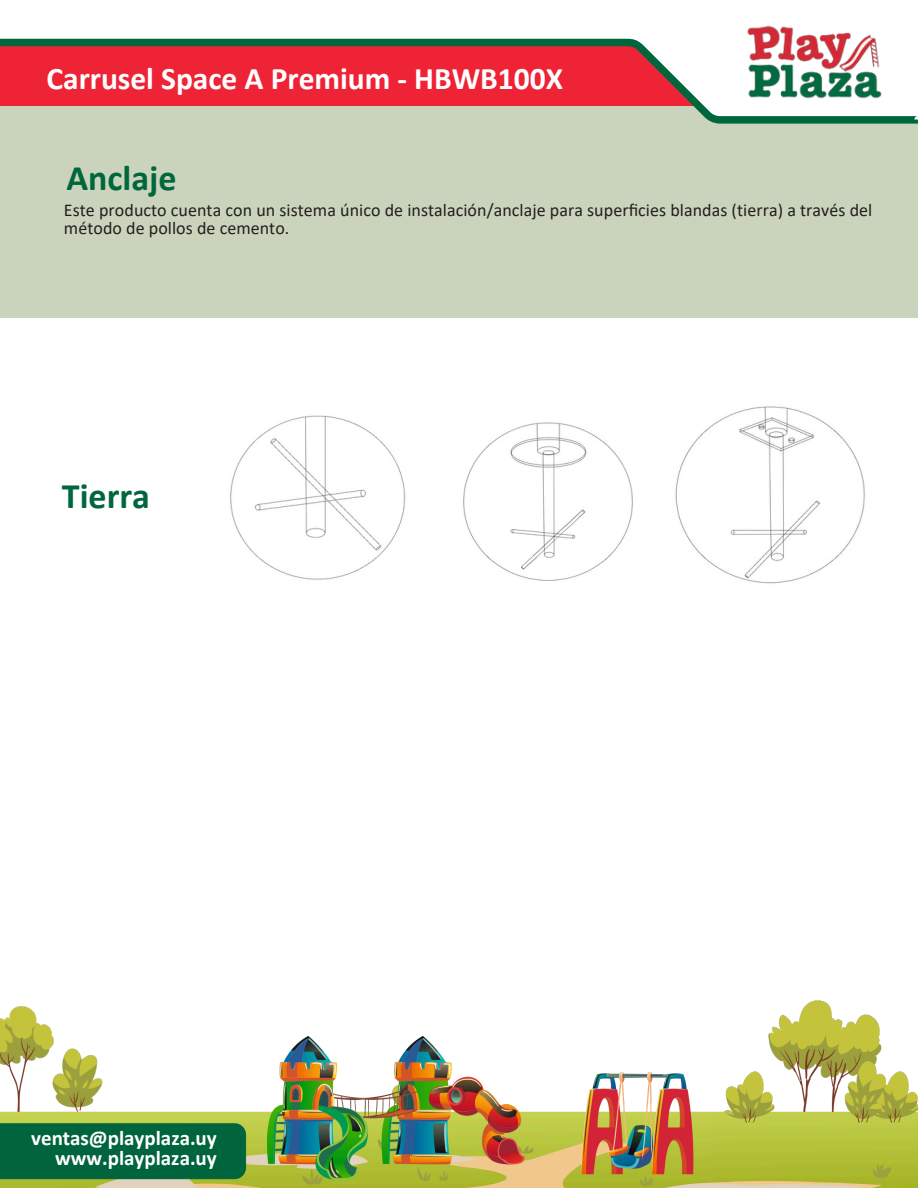
<style>
.page{position:relative;width:918px;height:1188px;background:#fff}
.page>*{position:absolute;margin:0;border:0;box-sizing:border-box;transform-origin:0 0}
.t1{font:700 36px "Calibri";color:#00673d}
.t2{font:700 31.5px "Calibri";color:#fff}
.t3{font:700 21px/20.2px "Calibri";color:#fff;text-align:right}
.t4{font:18px/18px "Calibri";letter-spacing:.005em;color:#231f20}
</style>
<div class="page">
<div style="left:0;top:56px;width:918px;height:262px;background:#cad4bc"></div>
<svg style="left:0;top:38px;width:631px;height:1px"></svg>
<svg style="left:0;top:39px;width:918px;height:85px;fill:#ee2436"></svg>
<img style="left:731px;top:25px;width:167px;height:77px">
<img style="left:0;top:1000px;width:918px;height:188px">
<img style="left:675px;top:406px;width:190px;height:178px">
<img style="left:230px;top:415px;width:403px;height:166px">
<h3 class="t2" style="left:46px;top:66px;width:518px">Carrusel Space A Premium - HBWB100X</h3>
<p class="t1" style="left:67px;top:163px;width:111px">Anclaje</p>
<p class="t4" style="left:64px;top:202px;width:810px">Este producto cuenta con un sistema único de instalación/anclaje para superficies blandas (tierra) a través del método de pollos de cemento.</p>
<p class="t1" style="left:62px;top:481px;width:90px">Tierra</p>
<h1 class="t3" style="left:31px;top:1130px;width:187px">ventas@playplaza.uy www.playplaza.uy</h1>
</div>
